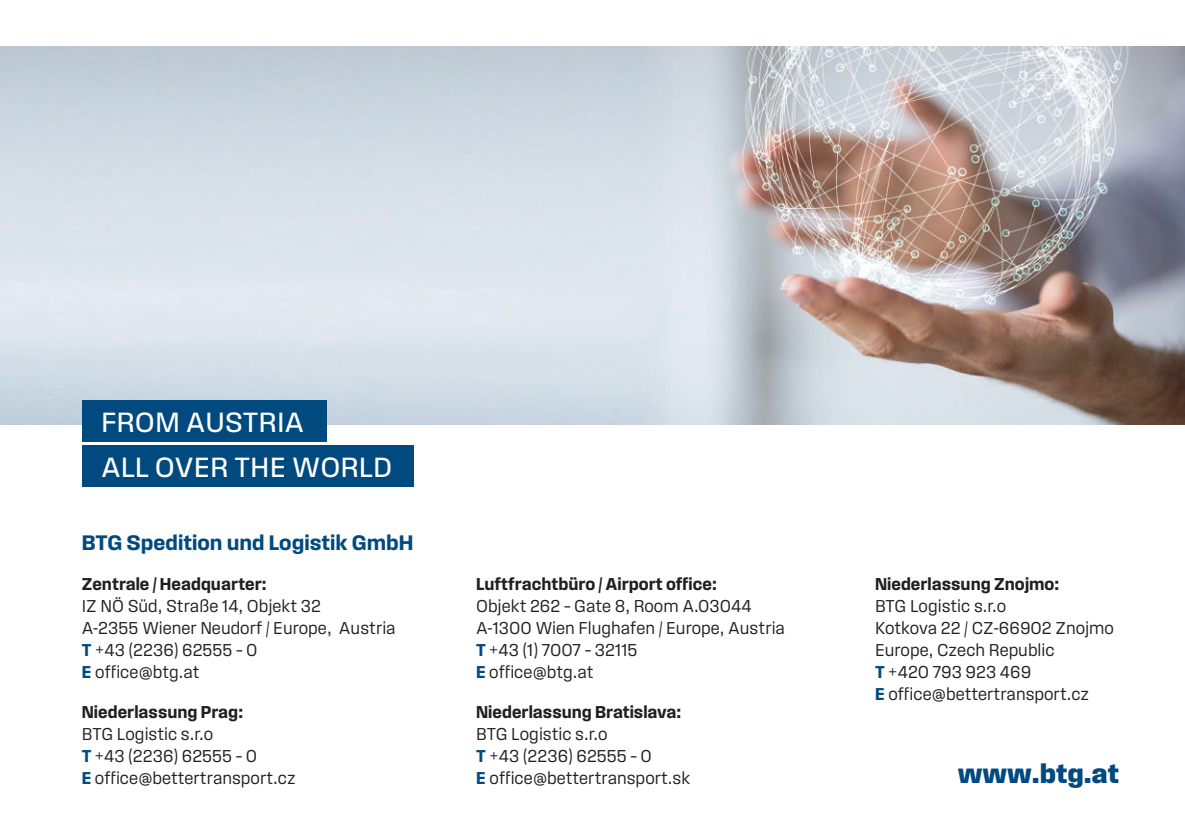
<style>
.page{position:relative;width:1185px;height:840px;background:#fff}
.page>*{position:absolute;margin:0;border:0;box-sizing:border-box;transform-origin:0 0}
.t1{font:29.2px/45.2px "Field Gothic No.62";color:#fff}
.t2{font:700 28px "Field Gothic No.65";color:#004a80}
.t3{font:22px "Field Gothic No.64 Demi";color:#004a80}
.t4{font:300 18px/22px "Field Gothic No.61";color:#231f20}
.t5{font:18px "Field Gothic No.64 Demi";color:#231f20}
.s1{font-family:"Field Gothic No.64 Demi";font-weight:400;color:#004a80}
</style>
<div class="page">
<img style="left:0;top:47px;width:1184px;height:377px">
<div style="left:82px;top:400px;width:244px;height:41px;background:#004a80"></div>
<div style="left:82px;top:445px;width:331px;height:41px;background:#004a80"></div>
<h1 class="t1" style="left:101px;top:399px;width:293px">FROM AUSTRIA<br>ALL OVER THE WORLD</h1>
<p class="t3" style="left:82px;top:530px;width:333px">BTG Spedition und Logistik GmbH</p>
<p class="t5" style="left:82px;top:573px;width:186px">Zentrale / Headquarter:</p>
<p class="t4" style="left:82px;top:594px;width:315px">IZ NÖ Süd, Straße 14, Objekt 32<br>A-2355 Wiener Neudorf / Europe, Austria<br><span class="s1">T</span> +43 (2236) 62555 – 0<br><span class="s1">E</span> office@btg.at</p>
<p class="t5" style="left:82px;top:701px;width:163px">Niederlassung Prag:</p>
<p class="t4" style="left:82px;top:722px;width:215px">BTG Logistic s.r.o<br><span class="s1">T</span> +43 (2236) 62555 – 0<br><span class="s1">E</span> office@bettertransport.cz</p>
<p class="t5" style="left:476px;top:573px;width:242px">Luftfrachtbüro / Airport office:</p>
<p class="t4" style="left:476px;top:594px;width:310px">Objekt 262 – Gate 8, Room A.03044<br>A-1300 Wien Flughafen / Europe, Austria<br><span class="s1">T</span> +43 (1) 7007 – 32115<br><span class="s1">E</span> office@btg.at</p>
<p class="t5" style="left:476px;top:701px;width:207px">Niederlassung Bratislava:</p>
<p class="t4" style="left:476px;top:722px;width:216px">BTG Logistic s.r.o<br><span class="s1">T</span> +43 (2236) 62555 – 0<br><span class="s1">E</span> office@bettertransport.sk</p>
<p class="t5" style="left:874px;top:573px;width:186px">Niederlassung Znojmo:</p>
<p class="t4" style="left:874px;top:594px;width:240px">BTG Logistic s.r.o<br>Kotkova 22 / CZ-66902 Znojmo<br>Europe, Czech Republic<br><span class="s1">T</span> +420 793 923 469<br><span class="s1">E</span> office@bettertransport.cz</p>
<h2 class="t2" style="left:957px;top:758px;width:163px">www.btg.at</h2>
</div>
